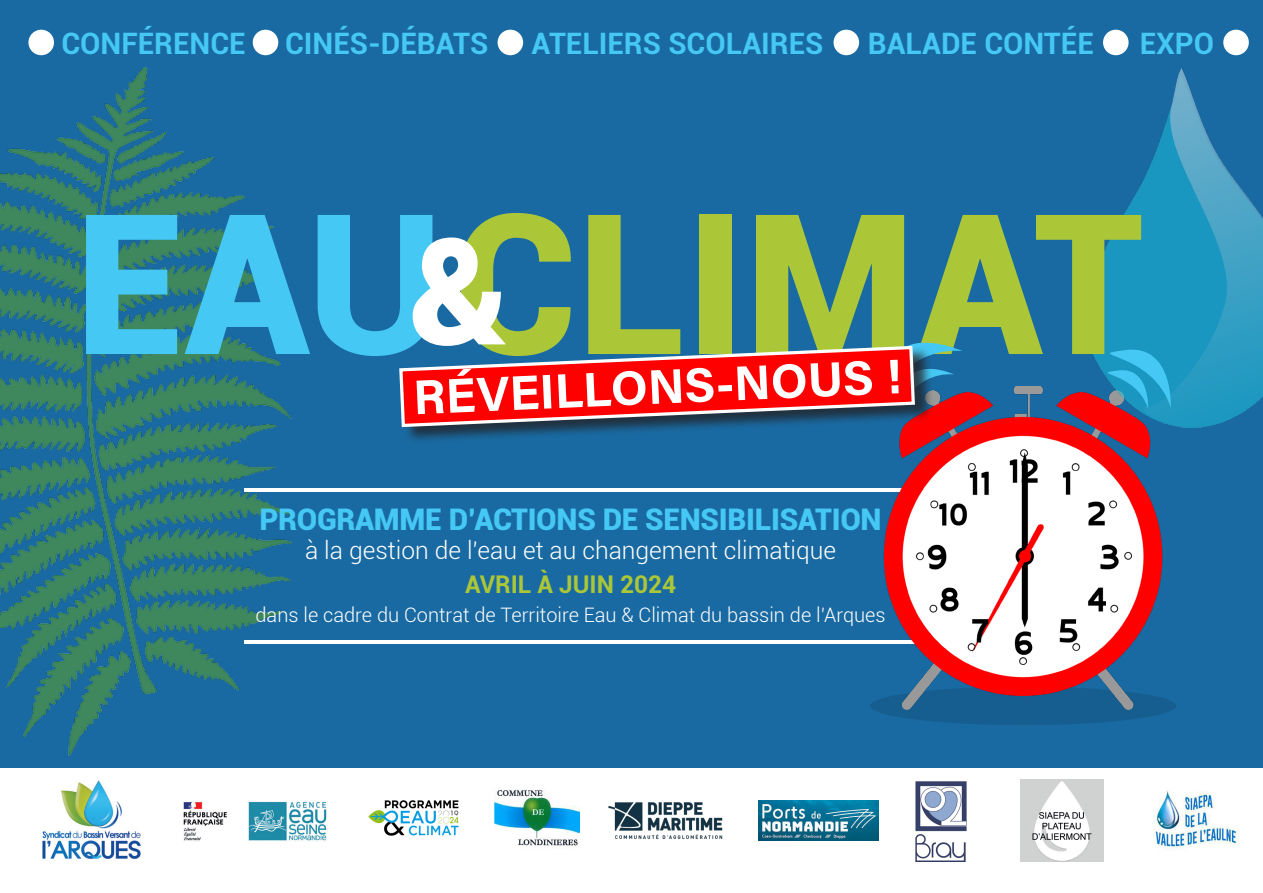
<style>
.page{position:relative;width:1263px;height:893px;background:#fff}
.page>*{position:absolute;margin:0;border:0;box-sizing:border-box;transform-origin:0 0}
.t1{font:900 195.6px "Roboto";color:#abc738}
.t2{font:900 148.2px "Roboto";color:#fff}
.t3{font:48.6px "Acumin Variable Concept";color:#fff}
.t4{font:900 29.85px "Roboto";letter-spacing:-.01em;color:#45c8f4}
.t5{font:700 29.55px "Roboto";color:#45c8f4}
.t6{font:300 24.6px "Roboto";color:#fff}
.t7{font:700 24.45px "Roboto";color:#abc738}
.t8{font:300 19.95px "Roboto";color:#fff}
.s1{color:#45c8f4}
</style>
<div class="page">
<div style="left:0;top:0;width:1263px;height:768px;background:#196aa2"></div>
<hr style="left:245px;top:640px;width:696px;height:3px;background:#fff">
<img style="left:0;top:68px;width:292px;height:687px">
<hr style="left:245px;top:488px;width:696px;height:3px;background:#fff">
<img style="left:870px;top:387px;width:306px;height:337px">
<img style="left:1087px;top:68px;width:176px;height:359px">
<div style="left:253px;top:30px;width:25px;height:25px;background:#fff;border-radius:50%"></div>
<div style="left:28px;top:30px;width:26px;height:25px;background:#fff;border-radius:50%"></div>
<div style="left:498px;top:30px;width:25px;height:25px;background:#fff;border-radius:50%"></div>
<div style="left:833px;top:30px;width:26px;height:25px;background:#fff;border-radius:50%"></div>
<div style="left:1103px;top:30px;width:25px;height:25px;background:#fff;border-radius:50%"></div>
<div style="left:1223px;top:30px;width:26px;height:25px;background:#fff;border-radius:50%"></div>
<img style="left:42px;top:780px;width:99px;height:79px">
<img style="left:183px;top:801px;width:144px;height:40px">
<img style="left:608px;top:802px;width:115px;height:37px">
<img style="left:915px;top:781px;width:52px;height:80px">
<img style="left:1021px;top:779px;width:83px;height:83px">
<img style="left:494px;top:790px;width:85px;height:56px">
<img style="left:1153px;top:791px;width:85px;height:59px">
<img style="left:759px;top:801px;width:120px;height:40px">
<img style="left:368px;top:800px;width:91px;height:36px">
<div style="left:401px;top:346px;width:533px;height:98px;background:#231f20;opacity:.76"></div>
<svg style="left:399px;top:342px;width:563px;height:87px"></svg>
<svg style="left:1077px;top:344px;width:97px;height:65px"></svg>
<p class="t5" style="left:61px;top:22px;width:186px">CONFÉRENCE</p>
<p class="t5" style="left:285px;top:22px;width:205px">CINÉS-DÉBATS</p>
<p class="t5" style="left:531px;top:22px;width:293px">ATELIERS SCOLAIRES</p>
<p class="t5" style="left:868px;top:22px;width:227px">BALADE CONTÉE</p>
<p class="t5" style="left:1140px;top:22px;width:76px">EXPO</p>
<p class="t1" style="left:75px;top:146px;width:1070px"><span class="s1">EAU</span>CLIMAT</p>
<p class="t2" style="left:408px;top:187px;width:101px">&amp;</p>
<p class="t3" style="left:411px;top:366px;width:490px;rotate:-3deg">RÉVEILLONS-NOUS !</p>
<p class="t4" style="left:259px;top:498px;width:624px">PROGRAMME D’ACTIONS DE SENSIBILISATION</p>
<p class="t6" style="left:305px;top:533px;width:532px">à la gestion de l’eau et au changement climatique</p>
<p class="t7" style="left:465px;top:567px;width:212px">AVRIL À JUIN 2024</p>
<p class="t8" style="left:255px;top:601px;width:632px">dans le cadre du Contrat de Territoire Eau &amp; Climat du bassin de l’Arques</p>
</div>
